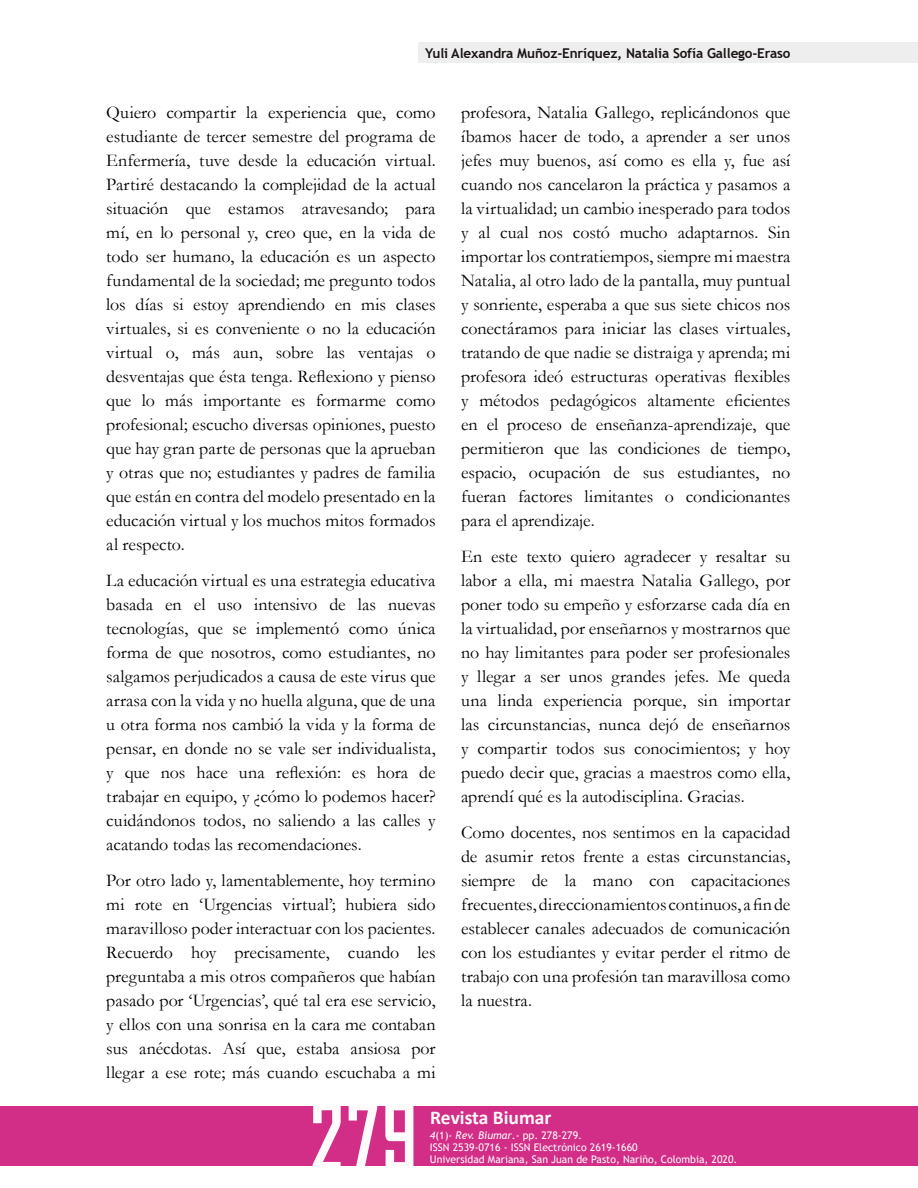
<style>
.page{position:relative;width:918px;height:1188px;background:#fff}
.page>*{position:absolute;margin:0;border:0;box-sizing:border-box;transform-origin:0 0}
.t1{font:700 91.05px "Agency FB";color:#fffbfa;scale:.83 1}
.t2{font:700 19.5px "Calibri";color:#fffbfa}
.t3{font:18px/24px "Garamond";color:#000;text-align:justify}
.t4{font:700 13.5px "Trebuchet MS";letter-spacing:-.01em;color:#1a1413}
.t5{font:10.5px/12px "Trebuchet MS";color:#fffbfa}
.s1{font-style:italic}
</style>
<div class="page">
<div style="left:418px;top:42px;width:500px;height:21px;background:#eee"></div>
<div style="left:0;top:1106px;width:918px;height:60px;background:#d22d87"></div>
<p class="t4" style="left:425px;top:45px;width:367px">Yuli Alexandra Muñoz-Enríquez, Natalia Sofía Gallego-Eraso</p>
<p class="t3" style="left:106px;top:100px;width:331px">Quiero compartir la experiencia que, como estudiante de tercer semestre del programa de Enfermería, tuve desde la educación virtual.<br>Partiré destacando la complejidad de la actual situación que estamos atravesando; para mí, en lo personal y, creo que, en la vida de todo ser humano, la educación es un aspecto fundamental de la sociedad; me pregunto todos los días si estoy aprendiendo en mis clases virtuales, si es conveniente o no la educación virtual o, más aun, sobre las ventajas o desventajas que ésta tenga. Reflexiono y pienso que lo más importante es formarme como profesional; escucho diversas opiniones, puesto que hay gran parte de personas que la aprueban y otras que no; estudiantes y padres de familia que están en contra del modelo presentado en la educación virtual y los muchos mitos formados al respecto.</p>
<p class="t3" style="left:106px;top:568px;width:331px">La educación virtual es una estrategia educativa basada en el uso intensivo de las nuevas tecnologías, que se implementó como única forma de que nosotros, como estudiantes, no salgamos perjudicados a causa de este virus que arrasa con la vida y no huella alguna, que de una u otra forma nos cambió la vida y la forma de pensar, en donde no se vale ser individualista, y que nos hace una reflexión: es hora de trabajar en equipo, y ¿cómo lo podemos hacer? cuidándonos todos, no saliendo a las calles y acatando todas las recomendaciones.</p>
<p class="t3" style="left:106px;top:868px;width:331px">Por otro lado y, lamentablemente, hoy termino mi rote en ‘Urgencias virtual’; hubiera sido maravilloso poder interactuar con los pacientes.<br>Recuerdo hoy precisamente, cuando les preguntaba a mis otros compañeros que habían pasado por ‘Urgencias’, qué tal era ese servicio, y ellos con una sonrisa en la cara me contaban sus anécdotas. Así que, estaba ansiosa por llegar a ese rote; más cuando escuchaba a mi</p>
<p class="t3" style="left:461px;top:100px;width:331px">profesora, Natalia Gallego, replicándonos que íbamos hacer de todo, a aprender a ser unos jefes muy buenos, así como es ella y, fue así cuando nos cancelaron la práctica y pasamos a la virtualidad; un cambio inesperado para todos y al cual nos costó mucho adaptarnos. Sin importar los contratiempos, siempre mi maestra Natalia, al otro lado de la pantalla, muy puntual y sonriente, esperaba a que sus siete chicos nos conectáramos para iniciar las clases virtuales, tratando de que nadie se distraiga y aprenda; mi profesora ideó estructuras operativas flexibles y métodos pedagógicos altamente eficientes en el proceso de enseñanza-aprendizaje, que permitieron que las condiciones de tiempo, espacio, ocupación de sus estudiantes, no fueran factores limitantes o condicionantes para el aprendizaje.</p>
<p class="t3" style="left:461px;top:544px;width:331px">En este texto quiero agradecer y resaltar su labor a ella, mi maestra Natalia Gallego, por poner todo su empeño y esforzarse cada día en la virtualidad, por enseñarnos y mostrarnos que no hay limitantes para poder ser profesionales y llegar a ser unos grandes jefes. Me queda una linda experiencia porque, sin importar las circunstancias, nunca dejó de enseñarnos y compartir todos sus conocimientos; y hoy puedo decir que, gracias a maestros como ella, aprendí qué es la autodisciplina. Gracias.</p>
<p class="t3" style="left:461px;top:820px;width:331px">Como docentes, nos sentimos en la capacidad de asumir retos frente a estas circunstancias, siempre de la mano con capacitaciones frecuentes, direccionamientos continuos, a fin de establecer canales adecuados de comunicación con los estudiantes y evitar perder el ritmo de trabajo con una profesión tan maravillosa como la nuestra.</p>
<h1 class="t1" style="left:310px;top:1080px;width:130px">279</h1>
<p class="t2" style="left:430px;top:1103px;width:123px">Revista Biumar</p>
<p class="t5" style="left:430px;top:1129px;width:309px"><span class="s1">4</span>(1)- <span class="s1">Rev. Biumar</span>.- pp. 278-279.<br>ISSN 2539-0716 - ISSN Electrónico 2619-1660<br>Universidad Mariana, San Juan de Pasto, Nariño, Colombia, 2020.</p>
</div>
